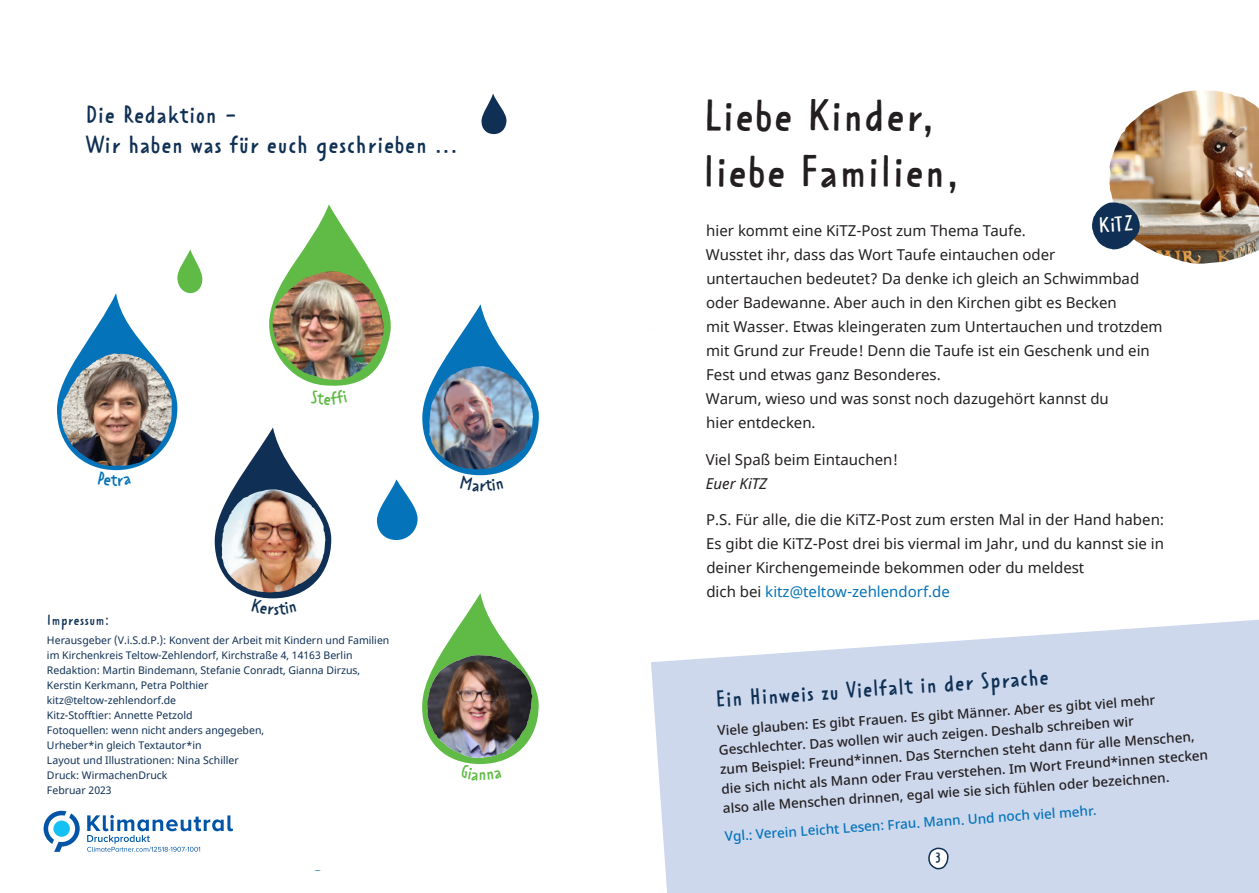
<style>
.page{position:relative;width:1259px;height:893px;background:#fff}
.page>*{position:absolute;margin:0;border:0;box-sizing:border-box;transform-origin:0 0}
.Überschrift{font:46.5px/55.8px "Tomarik Poster";color:#231f20}
.ÜberschirftZwischen{font:25.5px/30.6px "Tomarik Poster";color:#0f3054}
.ÜberschirftZwischen-2{font:23.85px "Tomarik Poster";color:#0f3054}
.Überschrift-2{font:22.5px "Tomarik Poster";color:#fff}
.t1{font:19.5px "Tomarik Poster";color:#60bb46}
.t2{font:19.5px "Tomarik Poster";color:#0f3054}
.Text{font:15px/24px "Noto Sans";color:#231f20}
.Überschrift-3{font:15px "Tomarik Poster";color:#0f3054}
.Text_9PtMedium{font:500 13.5px/19.5px "Noto Sans";color:#231f20}
.Text_9PtMedium-2{font:500 13.5px "Noto Sans";color:#0473b9}
.Text-2{font:10.5px/15px "Noto Sans";color:#0f3054}
.s1{font-style:italic}
.s2{color:#0473b9}
</style>
<div class="page">
<svg style="left:651px;top:620px;width:608px;height:273px;fill:#cdd8ed"></svg>
<svg style="left:481px;top:94px;width:25px;height:40px"></svg>
<svg style="left:927px;top:846px;width:22px;height:24px"></svg>
<img style="left:1109px;top:90px;width:150px;height:174px">
<svg style="left:1092px;top:202px;width:47px;height:47px"></svg>
<svg style="left:44px;top:811px;width:36px;height:41px"></svg>
<svg style="left:87px;top:815px;width:146px;height:37px"></svg>
<svg style="left:57px;top:249px;width:145px;height:222px"></svg>
<img style="left:215px;top:204px;width:324px;height:560px">
<p class="ÜberschirftZwischen" style="left:85px;top:98px;width:374px">Die Redaktion –<br>Wir haben was für euch geschrieben ...</p>
<p class="t1" style="left:323px;top:383px;width:10px">e</p>
<p class="Überschrift-3" style="left:47px;top:608px;width:64px">Impressum:</p>
<p class="Text-2" style="left:47px;top:633px;width:344px">Herausgeber (V.i.S.d.P.): Konvent der Arbeit mit Kindern und Familien im Kirchenkreis Teltow-Zehlendorf, Kirchstraße 4, 14163 Berlin</p>
<p class="Text-2" style="left:47px;top:663px;width:315px">Redaktion: Martin Bindemann, Stefanie Conradt, Gianna Dirzus, Kerstin Kerkmann, Petra Polthier<br>kitz@teltow-zehlendorf.de<br>Kitz-Stofftier: Annette Petzold</p>
<p class="Text-2" style="left:47px;top:723px;width:219px">Fotoquellen: wenn nicht anders angegeben, Urheber*in gleich Textautor*in<br>Layout und Illustrationen: Nina Schiller Druck: WirmachenDruck</p>
<p class="Text-2" style="left:47px;top:783px;width:66px">Februar 2023</p>
<p class="t2" style="left:479px;top:470px;width:9px">r</p>
<p class="t1" style="left:478px;top:759px;width:10px">n</p>
<p class="Überschrift" style="left:703px;top:85px;width:259px">Liebe Kinder, liebe Familien,</p>
<p class="Überschrift-2" style="left:1096px;top:208px;width:37px;rotate:-4deg">KiTZ</p>
<p class="Text" style="left:706px;top:219px;width:458px">hier kommt eine KiTZ-Post zum Thema Taufe.<br>Wusstet ihr, dass das Wort Taufe eintauchen oder<br>untertauchen bedeutet? Da denke ich gleich an Schwimmbad oder Badewanne. Aber auch in den Kirchen gibt es Becken<br>mit Wasser. Etwas kleingeraten zum Untertauchen und trotzdem mit Grund zur Freude! Denn die Taufe ist ein Geschenk und ein Fest und etwas ganz Besonderes.<br>Warum, wieso und was sonst noch dazugehört kannst du<br>hier entdecken.</p>
<p class="Text" style="left:706px;top:448px;width:194px">Viel Spaß beim Eintauchen!<br><span class="s1">Euer KiTZ</span></p>
<p class="Text" style="left:706px;top:508px;width:460px">P.S. Für alle, die die KiTZ-Post zum ersten Mal in der Hand haben:<br>Es gibt die KiTZ-Post drei bis viermal im Jahr, und du kannst sie in deiner Kirchengemeinde bekommen oder du meldest<br>dich bei <span class="s2">kitz@teltow-zehlendorf.de</span></p>
<p class="ÜberschirftZwischen-2" style="left:714px;top:681px;width:336px;rotate:-4deg">Ein Hinweis zu Vielfalt in der Sprache</p>
<p class="Text_9PtMedium" style="left:717px;top:721px;width:489px;rotate:-4deg">Viele glauben: Es gibt Frauen. Es gibt Männer. Aber es gibt viel mehr Geschlechter. Das wollen wir auch zeigen. Deshalb schreiben wir<br>zum Beispiel: Freund*innen. Das Sternchen steht dann für alle Menschen, die sich nicht als Mann oder Frau verstehen. Im Wort Freund*innen stecken also alle Menschen drinnen, egal wie sie sich fühlen oder bezeichnen.</p>
<p class="Text_9PtMedium-2" style="left:724px;top:827px;width:374px;rotate:-4deg">Vgl.: Verein Leicht Lesen: Frau. Mann. Und noch viel mehr.</p>
<p class="Überschrift-3" style="left:935px;top:847px;width:7px">3</p>
</div>
